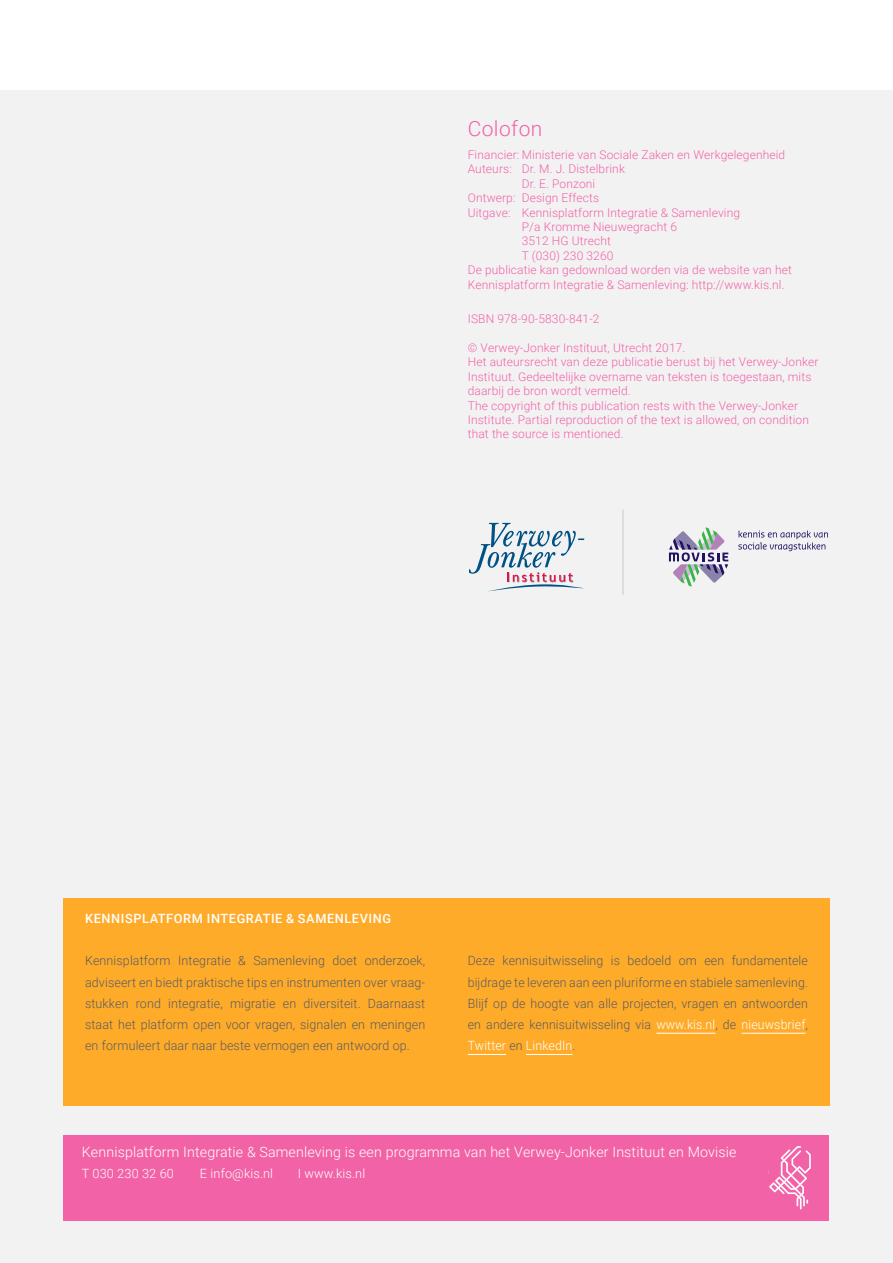
<style>
.page{position:relative;width:893px;height:1263px;background:#fff}
.page>*{position:absolute;margin:0;border:0;box-sizing:border-box;transform-origin:0 0}
._2e_onderverdeling_z{font:300 21px "Roboto";letter-spacing:.02em;color:#f262a6}
.t1{font:300 14.25px "Roboto";letter-spacing:.01em;color:#fff}
.Broodtekst{font:300 12.75px/21.3px "Roboto";letter-spacing:.01em;color:#5b5c61;text-align:justify}
.Broodtekst-2{font:500 12.75px "Roboto";letter-spacing:.045em;color:#fff}
.t2{font:300 12.75px "Roboto";letter-spacing:.01em;color:#fff}
.Tabeltekst{font:300 12px/14.4px "Roboto";letter-spacing:.01em;color:#f262a6}
.s1{color:#fff}
</style>
<div class="page">
<div style="left:0;top:90px;width:892px;height:1173px;background:#f2f2f3"></div>
<div style="left:64px;top:1135px;width:765px;height:85px;background:#f262a6"></div>
<svg style="left:769px;top:1146px;width:42px;height:63px"></svg>
<div style="left:64px;top:898px;width:766px;height:208px;background:#ffab2a"></div>
<hr style="left:656px;top:1033px;width:59px;height:1px;background:#fff">
<hr style="left:742px;top:1033px;width:64px;height:1px;background:#fff">
<hr style="left:468px;top:1054px;width:38px;height:1px;background:#fff">
<hr style="left:526px;top:1054px;width:46px;height:1px;background:#fff">
<svg style="left:669px;top:527px;width:59px;height:59px"></svg>
<svg style="left:738px;top:530px;width:90px;height:21px"></svg>
<hr style="left:622px;top:510px;width:2px;height:85px;background:#5b5c61">
<svg style="left:469px;top:523px;width:115px;height:68px"></svg>
<p class="_2e_onderverdeling_z" style="left:468px;top:114px;width:76px">Colofon</p>
<p class="Tabeltekst" style="left:468px;top:147px;width:319px">Financier: Ministerie van Sociale Zaken en Werkgelegenheid</p>
<p class="Tabeltekst" style="left:468px;top:161px;width:159px">Auteurs: Dr. M. J. Distelbrink</p>
<p class="Tabeltekst" style="left:522px;top:176px;width:75px">Dr. E. Ponzoni</p>
<p class="Tabeltekst" style="left:468px;top:190px;width:133px">Ontwerp: Design Effects</p>
<p class="Tabeltekst" style="left:468px;top:205px;width:274px">Uitgave: Kennisplatform Integratie &amp; Samenleving</p>
<p class="Tabeltekst" style="left:522px;top:219px;width:157px">P/a Kromme Nieuwegracht 6</p>
<p class="Tabeltekst" style="left:522px;top:233px;width:91px">3512 HG Utrecht</p>
<p class="Tabeltekst" style="left:522px;top:248px;width:93px">T (030) 230 3260</p>
<p class="Tabeltekst" style="left:468px;top:262px;width:326px">De publicatie kan gedownload worden via de website van het</p>
<p class="Tabeltekst" style="left:468px;top:277px;width:318px">Kennisplatform Integratie &amp; Samenleving: http://www.kis.nl.</p>
<p class="Tabeltekst" style="left:468px;top:311px;width:133px">ISBN 978-90-5830-841-2</p>
<p class="Tabeltekst" style="left:468px;top:340px;width:219px">© Verwey-Jonker Instituut, Utrecht 2017.</p>
<p class="Tabeltekst" style="left:468px;top:355px;width:352px">Het auteursrecht van deze publicatie berust bij het Verwey-Jonker<br>Instituut. Gedeeltelijke overname van teksten is toegestaan, mits daarbij de bron wordt vermeld.</p>
<p class="Tabeltekst" style="left:468px;top:398px;width:343px">The copyright of this publication rests with the Verwey-Jonker<br>Institute. Partial reproduction of the text is allowed, on condition that the source is mentioned.</p>
<p class="Broodtekst-2" style="left:85px;top:909px;width:307px">KENNISPLATFORM INTEGRATIE &amp; SAMENLEVING</p>
<p class="Broodtekst" style="left:85px;top:950px;width:342px">Kennisplatform Integratie &amp; Samenleving doet onderzoek, adviseert en biedt praktische tips en instrumenten over vraag&shy;stukken rond integratie, migratie en diversiteit. Daarnaast staat het platform open voor vragen, signalen en meningen en formuleert daar naar beste vermogen een antwoord op.</p>
<p class="Broodtekst" style="left:468px;top:950px;width:342px">Deze kennisuitwisseling is bedoeld om een fundamentele bijdrage te leveren aan een pluriforme en stabiele samenleving.</p>
<p class="Broodtekst" style="left:468px;top:992px;width:342px">Blijf op de hoogte van alle projecten, vragen en antwoorden en andere kennisuitwisseling via <span class="s1">www.kis.nl</span>, de <span class="s1">nieuwsbrief</span>, <span class="s1">Twitter</span> en <span class="s1">LinkedIn</span>.</p>
<p class="t1" style="left:82px;top:1141px;width:656px">Kennisplatform Integratie &amp; Samenleving is een programma van het Verwey-Jonker Instituut en Movisie</p>
<p class="t2" style="left:82px;top:1164px;width:94px">T 030 230 32 60</p>
<p class="t2" style="left:200px;top:1164px;width:75px">E info@kis.nl</p>
<p class="t2" style="left:298px;top:1164px;width:69px">I www.kis.nl</p>
</div>
